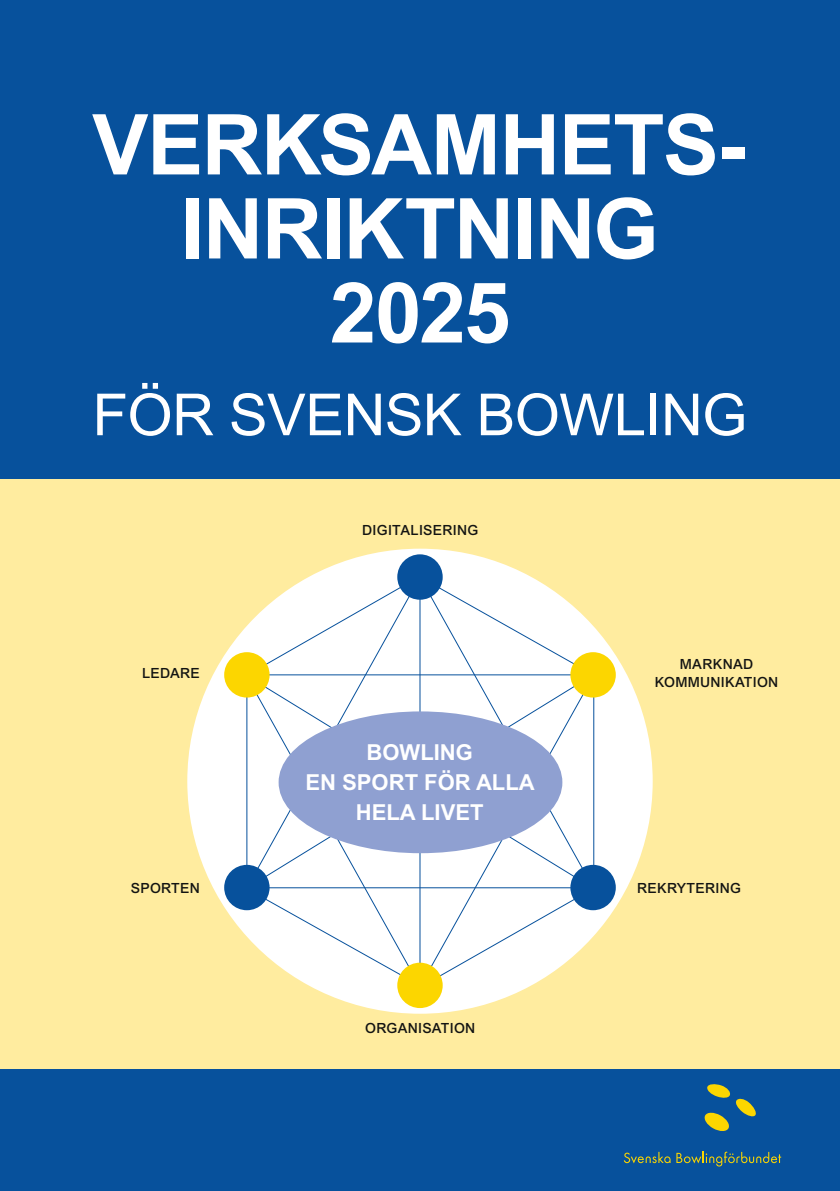
<style>
.page{position:relative;width:840px;height:1191px;background:#fff}
.page>*{position:absolute;margin:0;border:0;box-sizing:border-box;transform-origin:0 0}
.t1{font:700 84px/84px "Arial MT Std";letter-spacing:-.02em;color:#fff;text-align:center}
.t2{font:58px "Arial MT Std";letter-spacing:-.01em;color:#fff}
.t3{font:700 22px/30px "Arial MT Std";color:#fff;text-align:center}
.t4{font:500 14px/18px "Arial MT Std";letter-spacing:.02em;color:#131413;text-align:center}
</style>
<div class="page">
<div style="left:0;top:0;width:839px;height:479px;background:#07519c"></div>
<div style="left:0;top:479px;width:839px;height:712px;background:#ffec9f"></div>
<div style="left:0;top:1069px;width:839px;height:122px;background:#07519c"></div>
<svg style="left:623px;top:1151px;width:47px;height:12px"></svg>
<svg style="left:676px;top:1151px;width:104px;height:15px"></svg>
<svg style="left:704px;top:1084px;width:52px;height:47px"></svg>
<div style="left:187px;top:548px;width:465px;height:465px;background:#fff;border-radius:50%"></div>
<svg style="left:424px;top:575px;width:170px;height:98px"></svg>
<svg style="left:245px;top:575px;width:176px;height:98px"></svg>
<svg style="left:420px;top:674px;width:174px;height:213px"></svg>
<svg style="left:312px;top:887px;width:282px;height:101px"></svg>
<svg style="left:245px;top:674px;width:175px;height:313px"></svg>
<hr style="left:246px;top:675px;width:1px;height:212px;background:#07519c">
<div style="left:278px;top:711px;width:284px;height:142px;background:#8fa0d1;border-radius:50%"></div>
<div style="left:397px;top:554px;width:45px;height:46px;background:#07519c;border-radius:50%"></div>
<div style="left:397px;top:962px;width:45px;height:46px;background:#fcd600;border-radius:50%"></div>
<div style="left:570px;top:865px;width:45px;height:45px;background:#07519c;border-radius:50%"></div>
<div style="left:570px;top:652px;width:45px;height:45px;background:#fcd600;border-radius:50%"></div>
<div style="left:224px;top:865px;width:45px;height:45px;background:#07519c;border-radius:50%"></div>
<div style="left:224px;top:652px;width:45px;height:45px;background:#fcd600;border-radius:50%"></div>
<h1 class="t1" style="left:92px;top:102px;width:656px">VERKSAMHETS-<br>INRIKTNING<br>2025</h1>
<h2 class="t2" style="left:92px;top:382px;width:656px">FÖR SVENSK BOWLING</h2>
<p class="t4" style="left:142px;top:664px;width:59px">LEDARE</p>
<p class="t4" style="left:362px;top:521px;width:118px">DIGITALISERING</p>
<h3 class="t3" style="left:305px;top:737px;width:230px">BOWLING<br>EN SPORT FÖR ALLA<br>HELA LIVET</h3>
<p class="t4" style="left:654px;top:655px;width:125px">MARKNAD<br>KOMMUNIKATION</p>
<p class="t4" style="left:131px;top:878px;width:70px">SPORTEN</p>
<p class="t4" style="left:636px;top:878px;width:105px">REKRYTERING</p>
<p class="t4" style="left:365px;top:1018px;width:111px">ORGANISATION</p>
</div>
